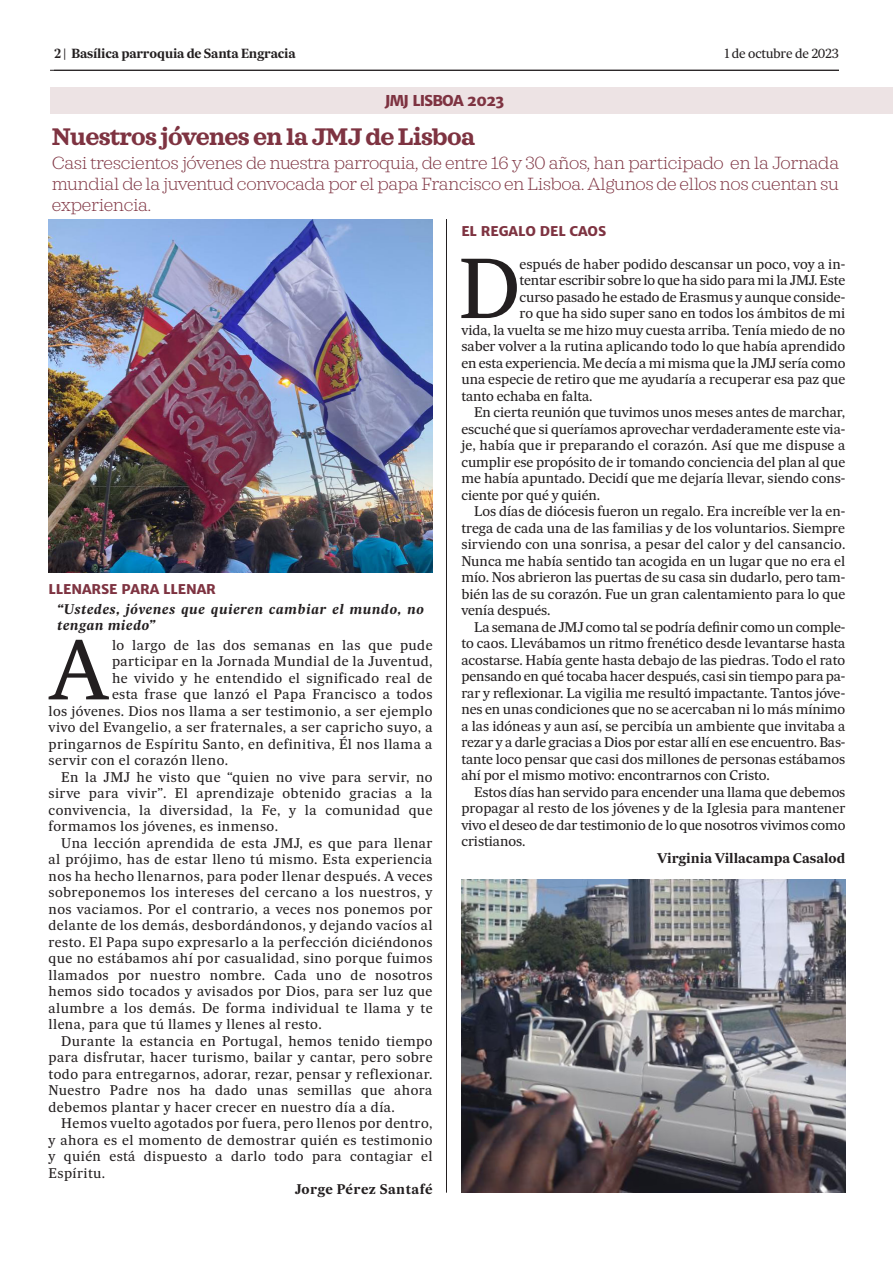
<style>
.page{position:relative;width:893px;height:1263px;background:#fff}
.page>*{position:absolute;margin:0;border:0;box-sizing:border-box;transform-origin:0 0}
.parrafo_comun{font:81.75px "Sueca Tx";color:#231f20}
.t1{font:700 24.45px "Sagona";letter-spacing:-.025em;color:#7e3341}
.t2{font:200 18px/21px "Sagona";letter-spacing:-.02em;color:#7e3341;text-align:justify}
.Antetitulo{font:800 15px "Merriweather Sans";letter-spacing:-.06em;color:#7e3341}
.parrafo_comun-2{font:13.5px/16.5px "Sueca Tx";color:#231f20;text-align:justify}
.parrafo_comun-3{font:13.5px "Sueca Tx";letter-spacing:.03em;color:#231f20}
.t3{font:italic 700 13.5px/16.5px "Sueca Tx";letter-spacing:.03em;color:#231f20}
.parrafo_comun-4{font:800 13.5px "Merriweather Sans";letter-spacing:-.005em;color:#7e3341}
.parrafo_comun-5{font:700 13.5px "Sueca Tx";letter-spacing:-.005em;color:#231f20}
.parrafo_comun-6{font:700 13.5px "Sueca Tx";letter-spacing:.03em;color:#231f20}
.t4{font:700 12.75px "Sueca Tx";letter-spacing:-.02em;color:#231f20}
.t5{font:12.75px "Sueca Tx";letter-spacing:-.02em;color:#231f20}
</style>
<div class="page">
<hr style="left:50px;top:70px;width:789px;height:1px;background:#231f20">
<hr style="left:446px;top:219px;width:1px;height:974px;background:#231f20">
<img style="left:49px;top:219px;width:384px;height:353px">
<div style="left:50px;top:87px;width:843px;height:27px;background:#ede3e4"></div>
<img style="left:462px;top:879px;width:383px;height:314px">
<p class="t4" style="left:54px;top:46px;width:243px">2 | Basílica parroquia de Santa Engracia</p>
<p class="t5" style="left:725px;top:46px;width:116px">1 de octubre de 2023</p>
<p class="Antetitulo" style="left:385px;top:91px;width:121px">JMJ LISBOA 2023</p>
<p class="t1" style="left:52px;top:122px;width:425px">Nuestros jóvenes en la JMJ de Lisboa</p>
<p class="t2" style="left:52px;top:153px;width:789px">Casi trescientos jóvenes de nuestra parroquia, de entre 16 y 30 años, han participado en la Jornada mundial de la juventud convocada por el papa Francisco en Lisboa. Algunos de ellos nos cuentan su experiencia.</p>
<p class="parrafo_comun-4" style="left:49px;top:580px;width:169px">LLENARSE PARA LLENAR</p>
<p class="t3" style="left:57px;top:601px;width:368px">“Ustedes, jóvenes que quieren cambiar el mundo, no tengan miedo”</p>
<p class="parrafo_comun" style="left:48px;top:620px;width:63px">A</p>
<p class="parrafo_comun-3" style="left:112px;top:637px;width:322px">lo largo de las dos semanas en las que pude</p>
<p class="parrafo_comun-3" style="left:112px;top:653px;width:322px">participar en la Jornada Mundial de la Juventud,</p>
<p class="parrafo_comun-3" style="left:112px;top:670px;width:322px">he vivido y he entendido el significado real de</p>
<p class="parrafo_comun-3" style="left:112px;top:686px;width:322px">esta frase que lanzó el Papa Francisco a todos</p>
<p class="parrafo_comun-3" style="left:49px;top:703px;width:385px">los jóvenes. Dios nos llama a ser testimonio, a ser ejemplo</p>
<p class="parrafo_comun-3" style="left:49px;top:719px;width:385px">vivo del Evangelio, a ser fraternales, a ser capricho suyo, a</p>
<p class="parrafo_comun-3" style="left:49px;top:736px;width:385px">pringarnos de Espíritu Santo, en definitiva, Él nos llama a</p>
<p class="parrafo_comun-3" style="left:49px;top:752px;width:181px">servir con el corazón lleno.</p>
<p class="parrafo_comun-2" style="left:49px;top:769px;width:385px;text-indent:13px">En la JMJ he visto que “quien no vive para servir, no sirve para vivir”. El aprendizaje obtenido gracias a la convivencia, la diversidad, la Fe, y la comunidad que formamos los jóvenes, es inmenso.</p>
<p class="parrafo_comun-2" style="left:49px;top:835px;width:386px;text-indent:13px">Una lección aprendida de esta JMJ, es que para llenar al prójimo, has de estar lleno tú mismo. Esta experiencia nos ha hecho llenarnos, para poder llenar después. A veces sobreponemos los intereses del cercano a los nuestros, y nos vaciamos. Por el contrario, a veces nos ponemos por delante de los demás, desbordándonos, y dejando vacíos al resto. El Papa supo expresarlo a la perfección diciéndonos que no estábamos ahí por casualidad, sino porque fuimos llamados por nuestro nombre. Cada uno de nosotros hemos sido tocados y avisados por Dios, para ser luz que alumbre a los demás. De forma individual te llama y te llena, para que tú llames y llenes al resto.</p>
<p class="parrafo_comun-2" style="left:49px;top:1033px;width:385px;text-indent:13px">Durante la estancia en Portugal, hemos tenido tiempo para disfrutar, hacer turismo, bailar y cantar, pero sobre todo para entregarnos, adorar, rezar, pensar y reflexionar.<br>Nuestro Padre nos ha dado unas semillas que ahora debemos plantar y hacer crecer en nuestro día a día.</p>
<p class="parrafo_comun-2" style="left:49px;top:1115px;width:386px;text-indent:13px">Hemos vuelto agotados por fuera, pero llenos por dentro, y ahora es el momento de demostrar quién es testimonio y quién está dispuesto a darlo todo para contagiar el Espíritu.</p>
<p class="parrafo_comun-6" style="left:295px;top:1181px;width:139px">Jorge Pérez Santafé</p>
<p class="parrafo_comun-4" style="left:461px;top:222px;width:146px">EL REGALO DEL CAOS</p>
<p class="parrafo_comun" style="left:459px;top:239px;width:63px">D</p>
<p class="parrafo_comun-2" style="left:520px;top:255px;width:327px">espués de haber podido descansar un poco, voy a in-</p>
<p class="parrafo_comun-2" style="left:520px;top:272px;width:327px">tentar escribir sobre lo que ha sido para mi la JMJ. Este</p>
<p class="parrafo_comun-2" style="left:520px;top:288px;width:327px">curso pasado he estado de Erasmus y aunque conside-</p>
<p class="parrafo_comun-2" style="left:520px;top:305px;width:327px">ro que ha sido super sano en todos los ámbitos de mi</p>
<p class="parrafo_comun-2" style="left:461px;top:321px;width:385px">vida, la vuelta se me hizo muy cuesta arriba. Tenía miedo de no</p>
<p class="parrafo_comun-2" style="left:461px;top:338px;width:385px">saber volver a la rutina aplicando todo lo que había aprendido</p>
<p class="parrafo_comun-2" style="left:461px;top:354px;width:386px">en esta experiencia. Me decía a mi misma que la JMJ sería como</p>
<p class="parrafo_comun-2" style="left:461px;top:371px;width:385px">una especie de retiro que me ayudaría a recuperar esa paz que</p>
<p class="parrafo_comun-2" style="left:461px;top:387px;width:133px">tanto echaba en falta.</p>
<p class="parrafo_comun-2" style="left:461px;top:404px;width:385px;text-indent:13px">En cierta reunión que tuvimos unos meses antes de marchar, escuché que si queríamos aprovechar verdaderamente este via&shy;je, había que ir preparando el corazón. Así que me dispuse a cumplir ese propósito de ir tomando conciencia del plan al que me había apuntado. Decidí que me dejaría llevar, siendo cons&shy;ciente por qué y quién.</p>
<p class="parrafo_comun-2" style="left:461px;top:503px;width:386px;text-indent:13px">Los días de diócesis fueron un regalo. Era increíble ver la en&shy;trega de cada una de las familias y de los voluntarios. Siempre sirviendo con una sonrisa, a pesar del calor y del cansancio.<br>Nunca me había sentido tan acogida en un lugar que no era el mío. Nos abrieron las puertas de su casa sin dudarlo, pero tam&shy;bién las de su corazón. Fue un gran calentamiento para lo que venía después.</p>
<p class="parrafo_comun-2" style="left:461px;top:618px;width:386px;text-indent:13px">La semana de JMJ como tal se podría definir como un comple&shy;to caos. Llevábamos un ritmo frenético desde levantarse hasta acostarse. Había gente hasta debajo de las piedras. Todo el rato pensando en qué tocaba hacer después, casi sin tiempo para pa&shy;rar y reflexionar. La vigilia me resultó impactante. Tantos jóve&shy;nes en unas condiciones que no se acercaban ni lo más mínimo a las idóneas y aun así, se percibía un ambiente que invitaba a rezar y a darle gracias a Dios por estar allí en ese encuentro. Bas&shy;tante loco pensar que casi dos millones de personas estábamos ahí por el mismo motivo: encontrarnos con Cristo.</p>
<p class="parrafo_comun-2" style="left:461px;top:783px;width:386px;text-indent:13px">Estos días han servido para encender una llama que debemos propagar al resto de los jóvenes y de la Iglesia para mantener vivo el deseo de dar testimonio de lo que nosotros vivimos como cristianos.</p>
<p class="parrafo_comun-5" style="left:657px;top:849px;width:190px">Virginia Villacampa Casalod</p>
</div>
